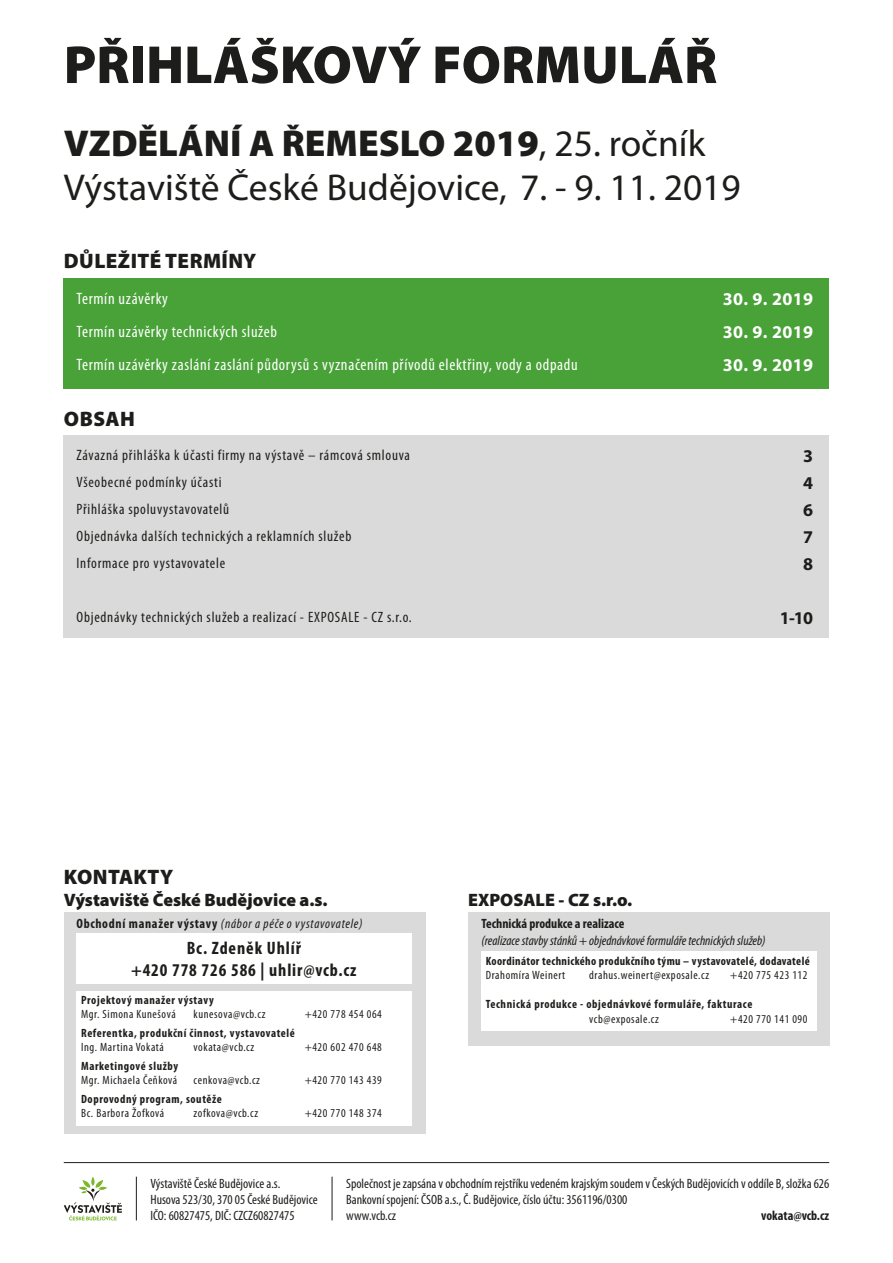
<style>
.page{position:relative;width:893px;height:1263px;background:#fff}
.page>*{position:absolute;margin:0;border:0;box-sizing:border-box;transform-origin:0 0}
.t1{font:900 54px "Myriad Pro";color:#1d1d1b}
.t2{font:37.5px/44px "Myriad Pro";color:#1d1d1b}
.t3{font:900 21px "Myriad Pro";letter-spacing:.02em;color:#1d1d1b}
.t4{font:900 18px "Myriad Pro";color:#1d1d1b}
.t5{font:700 condensed 18px/21.6px "Myriad Pro";letter-spacing:.05em;color:#1d1d1b;text-align:center}
.t6{font:700 18px "Myriad Pro";letter-spacing:.02em;color:#fff}
.t7{font:700 18px/27px "Myriad Pro";color:#1d1d1b;text-align:justify}
.t8{font:condensed 16.5px/33px "Myriad Pro";letter-spacing:.04em;color:#fff}
.t9{font:condensed 15px/27px "Myriad Pro";letter-spacing:.05em;color:#1d1d1b}
.t10{font:condensed 13.5px/16.2px "Myriad Pro";color:#1d1d1b}
.t11{font:italic condensed 13.5px "Myriad Pro";color:#1d1d1b}
.t12{font:italic condensed 13.5px "Myriad Pro";letter-spacing:.05em;color:#1d1d1b}
.t13{font:700 condensed 13.5px "Myriad Pro";color:#1d1d1b}
.t14{font:condensed 12px "Myriad Pro";letter-spacing:.05em;color:#1d1d1b}
.t15{font:700 condensed 12px "Myriad Pro";letter-spacing:.05em;color:#1d1d1b}
.t16{font:700 condensed 12px "Myriad Pro";letter-spacing:.03em;color:#1d1d1b}
.s1{font-weight:900}
.s2{font-weight:700;font-style:normal}
</style>
<div class="page">
<hr style="left:64px;top:1162px;width:765px;height:1px;background:#1d1d1b">
<hr style="left:136px;top:1177px;width:1px;height:43px;background:#1d1d1b">
<svg style="left:64px;top:1177px;width:58px;height:43px"></svg>
<hr style="left:332px;top:1177px;width:1px;height:43px;background:#1d1d1b">
<div style="left:64px;top:435px;width:765px;height:203px;background:#dadada"></div>
<div style="left:468px;top:912px;width:362px;height:133px;background:#dadada"></div>
<div style="left:481px;top:951px;width:335px;height:80px;background:#fff"></div>
<div style="left:64px;top:278px;width:765px;height:111px;background:#48a237"></div>
<div style="left:64px;top:912px;width:362px;height:222px;background:#dadada"></div>
<div style="left:77px;top:933px;width:335px;height:50px;background:#fff"></div>
<div style="left:77px;top:991px;width:335px;height:135px;background:#fff"></div>
<h1 class="t1" style="left:64px;top:34px;width:655px">PŘIHLÁŠKOVÝ FORMULÁŘ</h1>
<h2 class="t2" style="left:64px;top:121px;width:678px"><span class="s1">VZDĚLÁNÍ A ŘEMESLO 2019</span>, 25. ročník<br>Výstaviště České Budějovice, 7. - 9. 11. 2019</h2>
<h3 class="t3" style="left:64px;top:249px;width:194px">DŮLEŽITÉ TERMÍNY</h3>
<h3 class="t8" style="left:77px;top:282px;width:503px">Termín uzávěrky<br>Termín uzávěrky technických služeb<br>Termín uzávěrky zaslání zaslání půdorysů s vyznačením přívodů elektřiny, vody a odpadu</h3>
<h3 class="t6" style="left:723px;top:287px;width:92px">30. 9. 2019</h3>
<h3 class="t6" style="left:723px;top:320px;width:92px">30. 9. 2019</h3>
<h3 class="t6" style="left:723px;top:353px;width:92px">30. 9. 2019</h3>
<h3 class="t3" style="left:64px;top:407px;width:73px">OBSAH</h3>
<p class="t9" style="left:77px;top:441px;width:335px">Závazná přihláška k účasti firmy na výstavě – rámcová smlouva Všeobecné podmínky účasti<br>Přihláška spoluvystavovatelů<br>Objednávka dalších technických a reklamních služeb<br>Informace pro vystavovatele</p>
<p class="t9" style="left:77px;top:603px;width:337px">Objednávky technických služeb a realizací - EXPOSALE - CZ s.r.o.</p>
<h3 class="t7" style="left:803px;top:442px;width:11px">3<br>4<br>6<br>7<br>8</h3>
<h3 class="t7" style="left:780px;top:604px;width:35px">1-10</h3>
<h3 class="t3" style="left:64px;top:865px;width:111px">KONTAKTY</h3>
<h3 class="t4" style="left:64px;top:889px;width:265px">Výstaviště České Budějovice a.s.</h3>
<h3 class="t4" style="left:468px;top:889px;width:166px">EXPOSALE - CZ s.r.o.</h3>
<p class="t13" style="left:481px;top:915px;width:145px">Technická produkce a realizace</p>
<p class="t11" style="left:481px;top:932px;width:286px">(realizace stavby stánků + objednávkové formuláře technických služeb)</p>
<p class="t16" style="left:486px;top:953px;width:326px">Koordinátor technického produkčního týmu – vystavovatelé, dodavatelé</p>
<p class="t14" style="left:486px;top:968px;width:81px">Drahomíra Weinert</p>
<p class="t14" style="left:589px;top:968px;width:121px">drahus.weinert@exposale.cz</p>
<p class="t14" style="left:730px;top:968px;width:79px">+420 775 423 112</p>
<p class="t15" style="left:486px;top:997px;width:268px">Technická produkce - objednávkové formuláře, fakturace</p>
<p class="t14" style="left:589px;top:1011px;width:71px">vcb@exposale.cz</p>
<p class="t14" style="left:730px;top:1011px;width:79px">+420 770 141 090</p>
<p class="t12" style="left:77px;top:915px;width:287px"><span class="s2">Obchodní manažer výstavy</span> (nábor a péče o vystavovatele)</p>
<h3 class="t5" style="left:131px;top:937px;width:227px">Bc. Zdeněk Uhlíř<br>+420 778 726 586 | uhlir@vcb.cz</h3>
<p class="t15" style="left:81px;top:993px;width:134px">Projektový manažer výstavy</p>
<p class="t14" style="left:81px;top:1006px;width:96px">Mgr. Simona Kunešová</p>
<p class="t14" style="left:194px;top:1006px;width:73px">kunesova@vcb.cz</p>
<p class="t14" style="left:305px;top:1006px;width:79px">+420 778 454 064</p>
<p class="t15" style="left:81px;top:1026px;width:215px">Referentka, produkční činnost, vystavovatelé</p>
<p class="t14" style="left:81px;top:1039px;width:84px">Ing. Martina Vokatá</p>
<p class="t14" style="left:194px;top:1039px;width:62px">vokata@vcb.cz</p>
<p class="t14" style="left:305px;top:1039px;width:79px">+420 602 470 648</p>
<p class="t15" style="left:81px;top:1059px;width:98px">Marketingové služby</p>
<p class="t14" style="left:81px;top:1072px;width:98px">Mgr. Michaela Čeňková</p>
<p class="t14" style="left:194px;top:1072px;width:68px">cenkova@vcb.cz</p>
<p class="t14" style="left:305px;top:1072px;width:79px">+420 770 143 439</p>
<p class="t15" style="left:81px;top:1092px;width:142px">Doprovodný program, soutěže</p>
<p class="t14" style="left:81px;top:1105px;width:85px">Bc. Barbora Žofková</p>
<p class="t14" style="left:194px;top:1105px;width:66px">zofkova@vcb.cz</p>
<p class="t14" style="left:305px;top:1105px;width:79px">+420 770 148 374</p>
<p class="t10" style="left:150px;top:1175px;width:169px">Výstaviště České Budějovice a.s.<br>Husova 523/30, 370 05 České Budějovice<br>IČO: 60827475, DIČ: CZCZ60827475</p>
<p class="t10" style="left:346px;top:1175px;width:485px">Společnost je zapsána v obchodním rejstříku vedeném krajským soudem v Českých Budějovicích v oddíle B, složka 626<br>Bankovní spojení: ČSOB a.s., Č. Budějovice, číslo účtu: 3561196/0300<br>www.vcb.cz</p>
</div>
